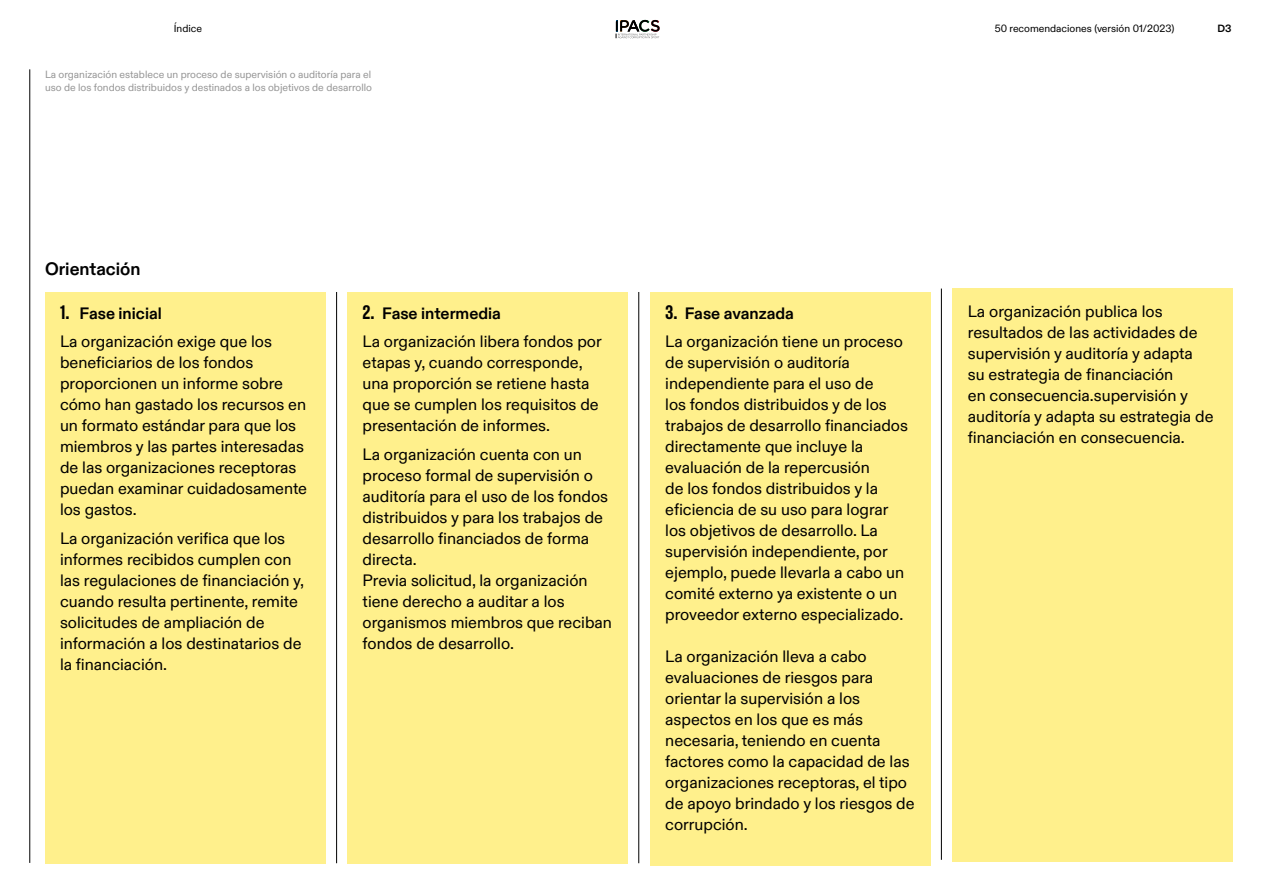
<style>
.page{position:relative;width:1263px;height:893px;background:#fff}
.page>*{position:absolute;margin:0;border:0;box-sizing:border-box;transform-origin:0 0}
.t1{font:700 18px "Olympic Sans";color:#000}
.t2{font:16.5px/21px "Olympic Sans";color:#000}
.t3{font:10.5px/13.5px "Olympic Sans";color:#969696}
.t4{font:10.5px "Olympic Sans";color:#000}
.t5{font:700 10.5px "Olympic Sans";color:#000}
.s1{font-family:"Olympic Headline";font-size:19.5px}
.s2{font-weight:700}
</style>
<div class="page">
<hr style="left:30px;top:69px;width:1px;height:794px;background:#000">
<hr style="left:638px;top:292px;width:1px;height:571px;background:#000">
<hr style="left:336px;top:292px;width:1px;height:571px;background:#000">
<div style="left:45px;top:292px;width:280px;height:571px;background:#fff08c"></div>
<div style="left:348px;top:292px;width:280px;height:571px;background:#fff08c"></div>
<div style="left:650px;top:292px;width:280px;height:574px;background:#fff08c"></div>
<hr style="left:941px;top:289px;width:1px;height:571px;background:#000">
<div style="left:953px;top:289px;width:280px;height:573px;background:#fff08c"></div>
<svg style="left:616px;top:20px;width:44px;height:18px"></svg>
<p class="t4" style="left:174px;top:20px;width:30px">Índice</p>
<p class="t4" style="left:995px;top:20px;width:181px">50 recomendaciones (versión 01/2023)</p>
<p class="t5" style="left:1217px;top:20px;width:16px">D3</p>
<p class="t3" style="left:45px;top:67px;width:328px">La organización establece un proceso de supervisión o auditoría para el uso de los fondos distribuidos y destinados a los objetivos de desarrollo</p>
<p class="t1" style="left:45px;top:255px;width:97px">Orientación</p>
<p class="t2" style="left:60px;top:298px;width:213px;line-height:28px"><span class="s1">1.</span> <span class="s2">Fase inicial<br></span>La organización exige que los</p>
<p class="t2" style="left:60px;top:350px;width:249px">beneficiarios de los fondos proporcionen un informe sobre cómo han gastado los recursos en un formato estándar para que los miembros y las partes interesadas de las organizaciones receptoras puedan examinar cuidadosamente los gastos.</p>
<p class="t2" style="left:60px;top:527px;width:246px">La organización verifica que los informes recibidos cumplen con las regulaciones de financiación y, cuando resulta pertinente, remite solicitudes de ampliación de información a los destinatarios de la financiación.</p>
<p class="t2" style="left:363px;top:298px;width:241px;line-height:28px"><span class="s1">2.</span> <span class="s2">Fase intermedia<br></span>La organización libera fondos por</p>
<p class="t2" style="left:363px;top:350px;width:238px">etapas y, cuando corresponde, una proporción se retiene hasta que se cumplen los requisitos de presentación de informes.</p>
<p class="t2" style="left:363px;top:443px;width:251px">La organización cuenta con un proceso formal de supervisión o auditoría para el uso de los fondos distribuidos y para los trabajos de desarrollo financiados de forma directa.<br>Previa solicitud, la organización tiene derecho a auditar a los organismos miembros que reciban fondos de desarrollo.</p>
<p class="t2" style="left:665px;top:298px;width:239px;line-height:28px"><span class="s1">3.</span> <span class="s2">Fase avanzada<br></span>La organización tiene un proceso</p>
<p class="t2" style="left:665px;top:350px;width:244px">de supervisión o auditoría independiente para el uso de<br>los fondos distribuidos y de los trabajos de desarrollo financiados directamente que incluye la evaluación de la repercusión<br>de los fondos distribuidos y la eficiencia de su uso para lograr los objetivos de desarrollo. La supervisión independiente, por ejemplo, puede llevarla a cabo un comité externo ya existente o un proveedor externo especializado.</p>
<p class="t2" style="left:665px;top:644px;width:251px">La organización lleva a cabo evaluaciones de riesgos para orientar la supervisión a los aspectos en los que es más necesaria, teniendo en cuenta factores como la capacidad de las organizaciones receptoras, el tipo de apoyo brindado y los riesgos de corrupción.</p>
<p class="t2" style="left:968px;top:300px;width:247px">La organización publica los resultados de las actividades de supervisión y auditoría y adapta su estrategia de financiación<br>en consecuencia.supervisión y auditoría y adapta su estrategia de financiación en consecuencia.</p>
</div>
